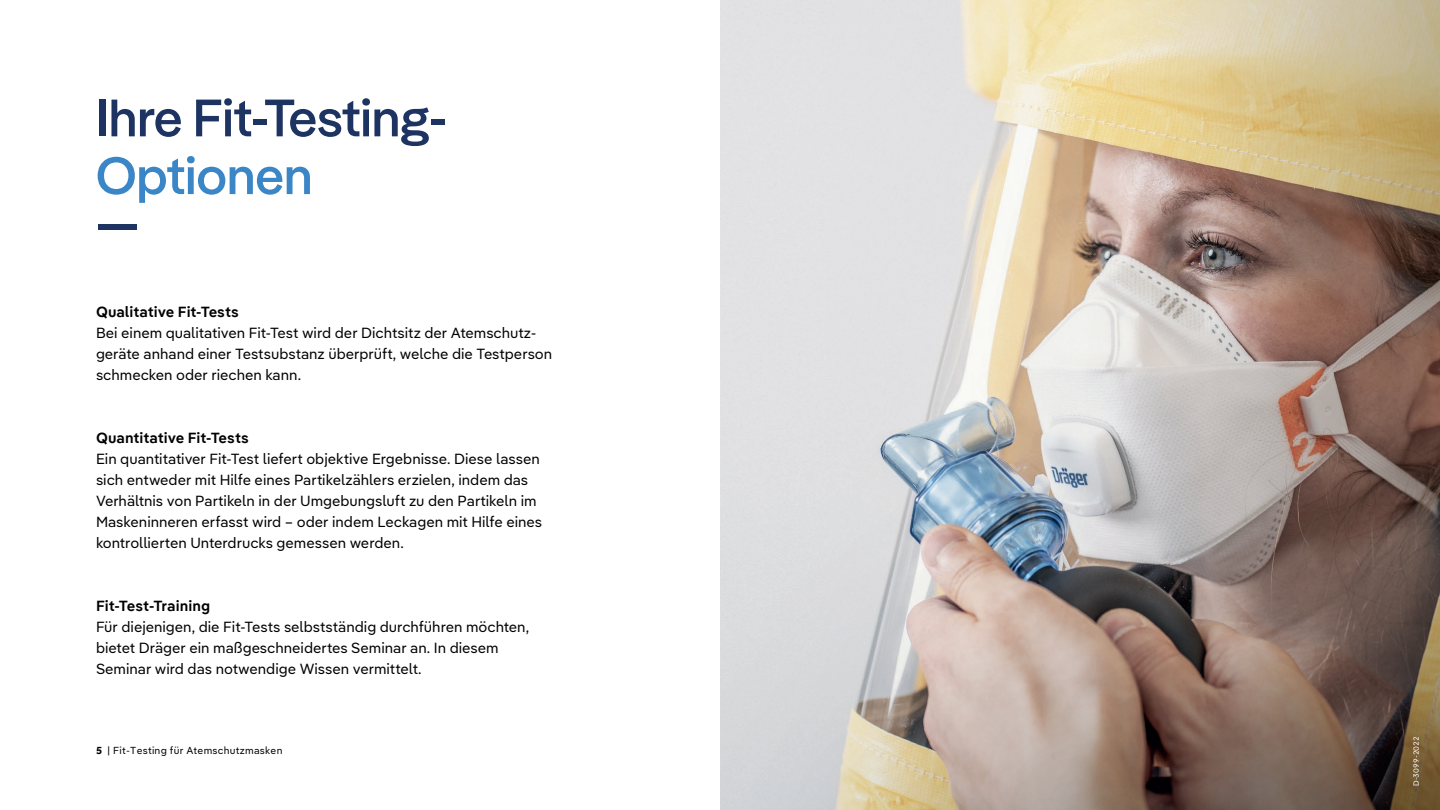
<style>
.page{position:relative;width:1440px;height:810px;background:#fff}
.page>*{position:absolute;margin:0;border:0;box-sizing:border-box;transform-origin:0 0}
.t1{font:500 52.5px "Draeger Pangea";color:#1d3462}
.t2{font:500 52.5px "Draeger Pangea";color:#3b86c6}
.t3{font:14.62px/21px "Draeger Pangea Text";color:#000001}
.t4{font:600 14.62px "Draeger Pangea Text";color:#000001}
.t5{font:10.12px "Draeger Pangea Text";letter-spacing:.025em;color:#000001}
.t6{font:7.5px "Draeger Pangea Text";color:#fff}
.s1{font-weight:700}
</style>
<div class="page">
<img style="left:720px;top:0;width:720px;height:810px">
<h1 class="t1" style="left:96px;top:81px;width:353px">Ihre Fit-Testing-</h1>
<h1 class="t2" style="left:96px;top:138px;width:218px">Optionen</h1>
<h1 class="t1" style="left:96px;top:186px;width:45px">—</h1>
<p class="t4" style="left:96px;top:300px;width:144px">Qualitative Fit-Tests</p>
<p class="t3" style="left:96px;top:321px;width:458px">Bei einem qualitativen Fit-Test wird der Dichtsitz der Atemschutz&shy;geräte anhand einer Testsubstanz überprüft, welche die Testperson schmecken oder riechen kann.</p>
<p class="t4" style="left:96px;top:426px;width:154px">Quantitative Fit-Tests</p>
<p class="t3" style="left:96px;top:447px;width:448px">Ein quantitativer Fit-Test liefert objektive Ergebnisse. Diese lassen sich entweder mit Hilfe eines Partikelzählers erzielen, indem das Verhältnis von Partikeln in der Umgebungsluft zu den Partikeln im Maskeninneren erfasst wird – oder indem Leckagen mit Hilfe eines kontrollierten Unterdrucks gemessen werden.</p>
<p class="t4" style="left:96px;top:594px;width:116px">Fit-Test-Training</p>
<p class="t3" style="left:96px;top:615px;width:435px">Für diejenigen, die Fit-Tests selbstständig durchführen möchten, bietet Dräger ein maßgeschneidertes Seminar an. In diesem<br>Seminar wird das notwendige Wissen vermittelt.</p>
<p class="t5" style="left:96px;top:743px;width:188px"><span class="s1">5</span> | Fit-Testing für Atemschutzmasken</p>
<p class="t6" style="left:1411px;top:786px;width:51px;rotate:-90deg">D-3099-2022</p>
</div>
